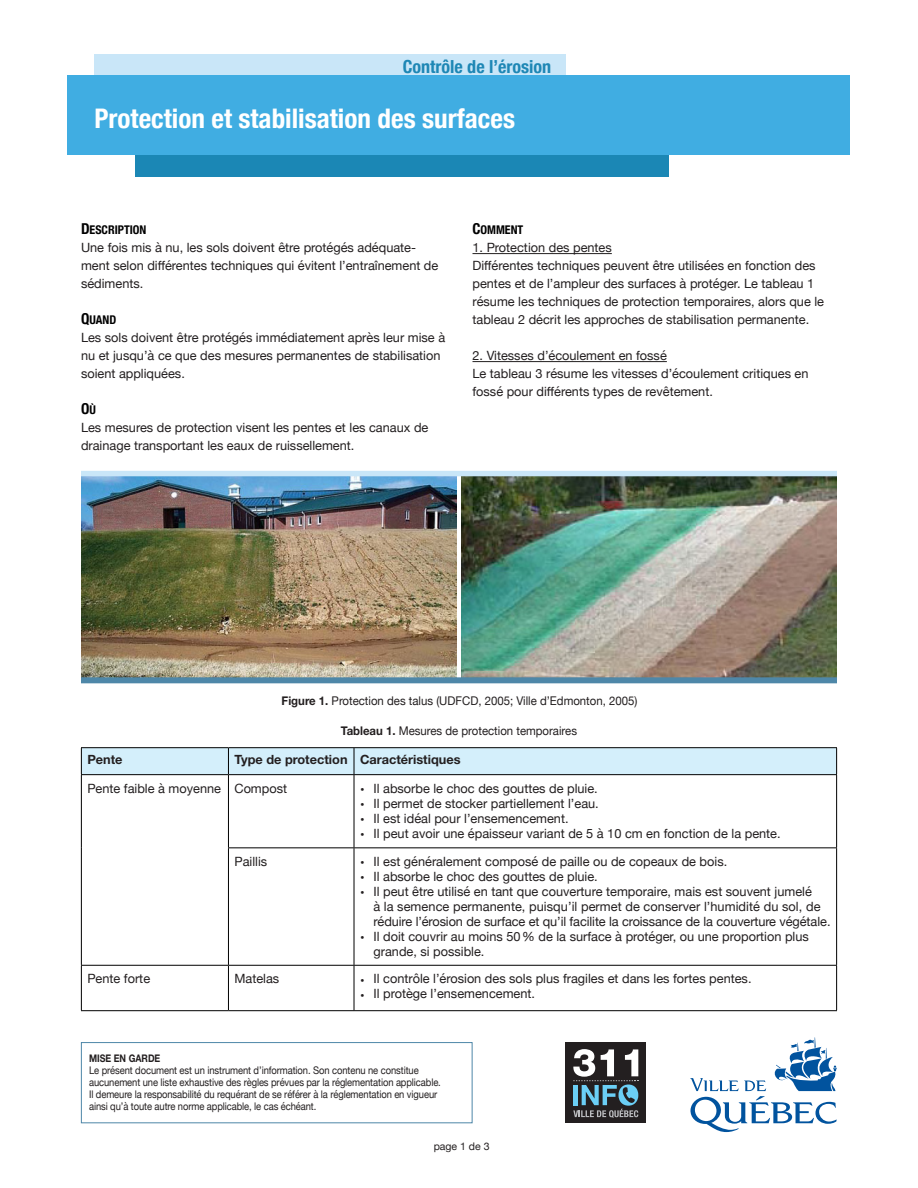
<style>
.page{position:relative;width:918px;height:1188px;background:#fff}
.page>*{position:absolute;margin:0;border:0;box-sizing:border-box;transform-origin:0 0}
._0_Titre_Bandeau{font:700 condensed 27px "Helvetica Neue";color:#fff}
._0_Titre_Bandeau-2{font:700 condensed 18px "Helvetica Neue";color:#1e87b5}
._1_Titre{font:15px "Helvetica Neue Condensed Bold SC800";color:#000}
._2_Texte_courant{font:12.75px/18px "Helvetica Neue";color:#231f20}
._3_Texte_Bullet{font:12.75px/15px "Helvetica Neue";color:#231f20}
._11_Tableau{font:12.75px "Helvetica Neue";color:#231f20}
._11_Tableau-2{font:700 12.75px "Helvetica Neue";color:#231f20}
._5_Figure{font:12px "Helvetica Neue";color:#231f20;scale:.95 1}
._1_Titre-2{font:12px "Helvetica Neue Condensed Bold SC800";color:#000}
._4_Suite_Bas_de_page{font:10.5px/12px "Helvetica Neue";letter-spacing:-.01em;color:#231f20;scale:.89 1}
.t1{font:700 10.5px "Helvetica Neue";color:#231f20;scale:.85 1}
._4_Suite_Bas_de_page-2{font:10.5px "Helvetica Neue";letter-spacing:-.01em;color:#231f20}
.s1{font-size:15px}
.s2{font-size:12px}
.s3{font-weight:700}
</style>
<div class="page">
<div style="left:135px;top:154px;width:533px;height:23px;background:#1b87b5"></div>
<div style="left:94px;top:54px;width:472px;height:21px;background:#c9e6f8"></div>
<div style="left:68px;top:75px;width:782px;height:79px;background:#40ade2"></div>
<div style="left:81px;top:1042px;width:391px;height:81px;border:1px solid #4e87a8"></div>
<svg style="left:690px;top:1037px;width:147px;height:95px"></svg>
<div style="left:566px;top:1042px;width:80px;height:81px;background:#231f20"></div>
<svg style="left:573px;top:1049px;width:65px;height:69px"></svg>
<hr style="left:472px;top:253px;width:140px;height:1px;background:#231f20">
<hr style="left:472px;top:361px;width:195px;height:1px;background:#231f20">
<hr style="left:81px;top:747px;width:147px;height:1px;background:#000">
<hr style="left:228px;top:747px;width:126px;height:1px;background:#000">
<hr style="left:354px;top:747px;width:483px;height:1px;background:#000">
<div style="left:81px;top:748px;width:756px;height:26px;background:#d4effb"></div>
<hr style="left:81px;top:774px;width:147px;height:1px;background:#000">
<hr style="left:81px;top:775px;width:1px;height:73px;background:#000">
<hr style="left:228px;top:774px;width:126px;height:1px;background:#000">
<hr style="left:228px;top:775px;width:1px;height:72px;background:#000">
<hr style="left:354px;top:774px;width:483px;height:1px;background:#000">
<hr style="left:354px;top:775px;width:1px;height:72px;background:#000">
<hr style="left:836px;top:775px;width:1px;height:72px;background:#000">
<hr style="left:81px;top:848px;width:1px;height:117px;background:#000">
<hr style="left:228px;top:847px;width:126px;height:1px;background:#000">
<hr style="left:228px;top:848px;width:1px;height:117px;background:#000">
<hr style="left:354px;top:847px;width:483px;height:1px;background:#000">
<hr style="left:354px;top:848px;width:1px;height:117px;background:#000">
<hr style="left:836px;top:848px;width:1px;height:117px;background:#000">
<hr style="left:81px;top:965px;width:147px;height:1px;background:#000">
<hr style="left:81px;top:966px;width:1px;height:44px;background:#000">
<hr style="left:228px;top:965px;width:126px;height:1px;background:#000">
<hr style="left:228px;top:966px;width:1px;height:44px;background:#000">
<hr style="left:354px;top:965px;width:483px;height:1px;background:#000">
<hr style="left:354px;top:966px;width:1px;height:44px;background:#000">
<hr style="left:836px;top:966px;width:1px;height:44px;background:#000">
<hr style="left:81px;top:1010px;width:147px;height:1px;background:#000">
<hr style="left:228px;top:1010px;width:126px;height:1px;background:#000">
<hr style="left:354px;top:1010px;width:483px;height:1px;background:#000">
<img style="left:81px;top:476px;width:375px;height:201px">
<img style="left:462px;top:476px;width:375px;height:201px">
<div style="left:81px;top:471px;width:756px;height:5px;background:#c9e6f8"></div>
<div style="left:81px;top:677px;width:756px;height:6px;background:#4e87a8"></div>
<p class="_0_Titre_Bandeau-2" style="left:403px;top:52px;width:150px">Contrôle de l’érosion</p>
<p class="_0_Titre_Bandeau" style="left:95px;top:96px;width:422px">Protection et stabilisation des surfaces</p>
<p class="_1_Titre-2" style="left:81px;top:220px;width:67px"><span class="s1">D</span>ESCRIPTION</p>
<p class="_2_Texte_courant" style="left:81px;top:240px;width:359px">Une fois mis à nu, les sols doivent être protégés adéquate&shy;ment selon différentes techniques qui évitent l’entraînement de sédiments.</p>
<p class="_1_Titre-2" style="left:81px;top:310px;width:36px"><span class="s1">Q</span>UAND</p>
<p class="_2_Texte_courant" style="left:81px;top:330px;width:366px">Les sols doivent être protégés immédiatement après leur mise à nu et jusqu’à ce que des mesures permanentes de stabilisation soient appliquées.</p>
<p class="_1_Titre" style="left:81px;top:397px;width:16px">O<span class="s2">Ù</span></p>
<p class="_2_Texte_courant" style="left:81px;top:420px;width:349px">Les mesures de protection visent les pentes et les canaux de drainage transportant les eaux de ruissellement.</p>
<p class="_1_Titre-2" style="left:472px;top:220px;width:52px"><span class="s1">C</span>OMMENT</p>
<p class="_2_Texte_courant" style="left:472px;top:240px;width:141px">1. Protection des pentes</p>
<p class="_2_Texte_courant" style="left:472px;top:258px;width:353px">Différentes techniques peuvent être utilisées en fonction des pentes et de l’ampleur des surfaces à protéger. Le tableau 1 résume les techniques de protection temporaires, alors que le tableau 2 décrit les approches de stabilisation permanente.</p>
<p class="_2_Texte_courant" style="left:472px;top:348px;width:196px">2. Vitesses d’écoulement en fossé</p>
<p class="_2_Texte_courant" style="left:472px;top:366px;width:338px">Le tableau 3 résume les vitesses d’écoulement critiques en fossé pour différents types de revêtement.</p>
<p class="_5_Figure" style="left:282px;top:692px;width:376px"><span class="s3">Figure 1.</span> Protection des talus (UDFCD, 2005; Ville d’Edmonton, 2005)</p>
<p class="_5_Figure" style="left:341px;top:722px;width:250px"><span class="s3">Tableau 1.</span> Mesures de protection temporaires</p>
<p class="_11_Tableau-2" style="left:87px;top:751px;width:37px">Pente</p>
<p class="_11_Tableau-2" style="left:234px;top:751px;width:115px">Type de protection</p>
<p class="_11_Tableau-2" style="left:360px;top:751px;width:102px">Caractéristiques</p>
<p class="_11_Tableau" style="left:87px;top:779px;width:135px">Pente faible à moyenne</p>
<p class="_11_Tableau" style="left:234px;top:779px;width:54px">Compost</p>
<p class="_3_Texte_Bullet" style="left:360px;top:782px;width:239px">• Il absorbe le choc des gouttes de pluie.</p>
<p class="_3_Texte_Bullet" style="left:360px;top:797px;width:240px">• Il permet de stocker partiellement l’eau.</p>
<p class="_3_Texte_Bullet" style="left:360px;top:812px;width:210px">• Il est idéal pour l’ensemencement.</p>
<p class="_3_Texte_Bullet" style="left:360px;top:827px;width:422px">• Il peut avoir une épaisseur variant de 5 à 10 cm en fonction de la pente.</p>
<p class="_11_Tableau" style="left:234px;top:852px;width:34px">Paillis</p>
<p class="_3_Texte_Bullet" style="left:360px;top:855px;width:369px">• Il est généralement composé de paille ou de copeaux de bois.</p>
<p class="_3_Texte_Bullet" style="left:360px;top:870px;width:239px">• Il absorbe le choc des gouttes de pluie.</p>
<p class="_3_Texte_Bullet" style="left:374px;top:885px;width:459px;text-indent:-14px">• Il peut être utilisé en tant que couverture temporaire, mais est souvent jumelé<br>à la semence permanente, puisqu’il permet de conserver l’humidité du sol, de réduire l’érosion de surface et qu’il facilite la croissance de la couverture végétale.</p>
<p class="_3_Texte_Bullet" style="left:374px;top:930px;width:437px;text-indent:-14px">• Il doit couvrir au moins 50% de la surface à protéger, ou une proportion plus grande, si possible.</p>
<p class="_11_Tableau" style="left:87px;top:970px;width:64px">Pente forte</p>
<p class="_11_Tableau" style="left:234px;top:970px;width:46px">Matelas</p>
<p class="_3_Texte_Bullet" style="left:360px;top:972px;width:393px">• Il contrôle l’érosion des sols plus fragiles et dans les fortes pentes.</p>
<p class="_3_Texte_Bullet" style="left:360px;top:987px;width:177px">• Il protège l’ensemencement.</p>
<p class="t1" style="left:89px;top:1052px;width:85px">MISE EN GARDE</p>
<p class="_4_Suite_Bas_de_page" style="left:89px;top:1065px;width:397px">Le présent document est un instrument d’information. Son contenu ne constitue aucunement une liste exhaustive des règles prévues par la réglementation applicable.<br>Il demeure la responsabilité du requérant de se référer à la réglementation en vigueur ainsi qu’à toute autre norme applicable, le cas échéant.</p>
<p class="_4_Suite_Bas_de_page-2" style="left:434px;top:1139px;width:57px">page 1 de 3</p>
</div>
